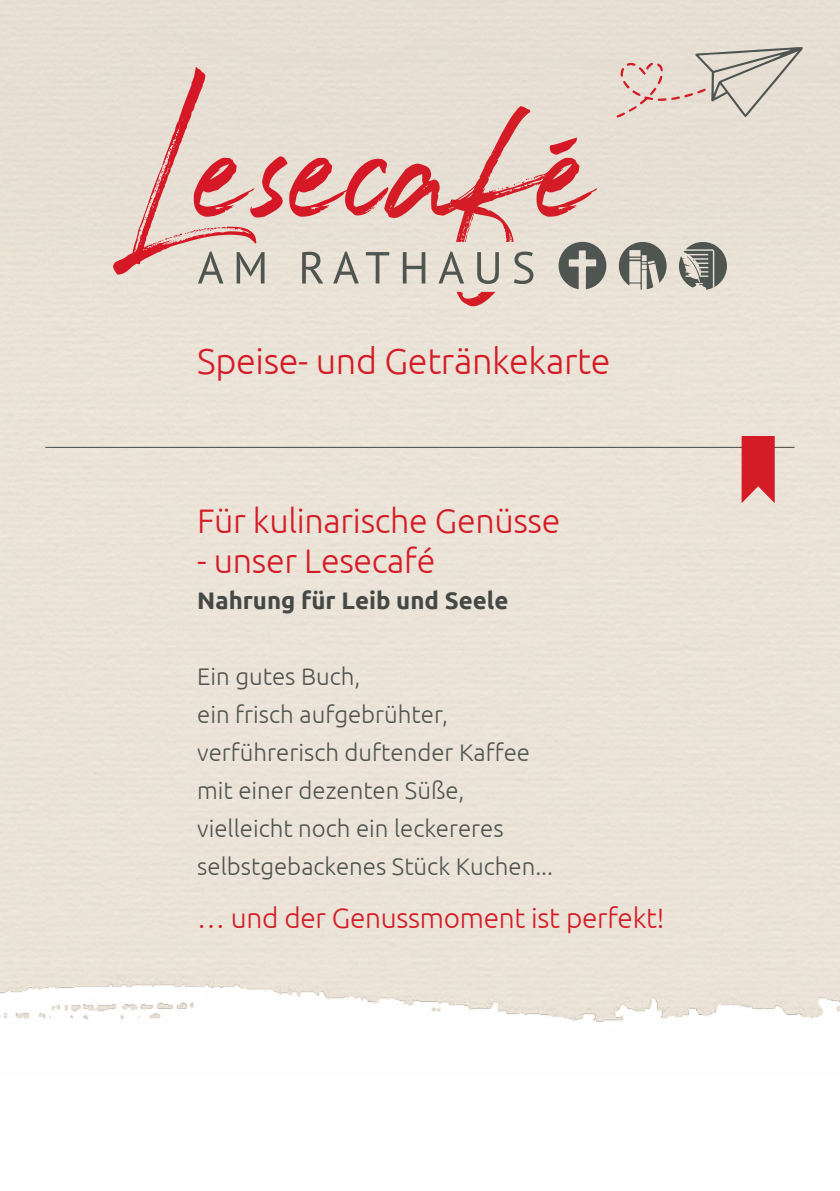
<style>
.page{position:relative;width:840px;height:1191px;background:#fff}
.page>*{position:absolute;margin:0;border:0;box-sizing:border-box;transform-origin:0 0}
.t1{font:300 36px "Ubuntu";letter-spacing:-.01em;color:#d41c26}
.t2{font:300 34px "Ubuntu";letter-spacing:-.01em;color:#d41c26}
.t3{font:300 28px "Ubuntu";letter-spacing:-.01em;color:#d41c26}
.t4{font:300 24px/38px "Ubuntu";color:#4f5551}
.t5{font:700 24px "Ubuntu";color:#444946}
</style>
<div class="page">
<div style="left:0;top:0;width:839px;height:905px;background:#eae3d7"></div>
<svg style="left:678px;top:242px;width:48px;height:48px;background:#94948c"></svg>
<svg style="left:113px;top:67px;width:493px;height:240px;background:#e0c5bd"></svg>
<svg style="left:618px;top:242px;width:48px;height:48px;background:#a09f97"></svg>
<svg style="left:616px;top:47px;width:187px;height:71px;background:#dacec5"></svg>
<hr style="left:45px;top:447px;width:749px;height:1px;background:#444946">
<svg style="left:741px;top:436px;width:33px;height:67px;background:#d7383f"></svg>
<img style="left:0;top:905px;width:839px;height:117px">
<h1 class="t1" style="left:197px;top:339px;width:414px">Speise- und Getränkekarte</h1>
<h2 class="t2" style="left:197px;top:501px;width:364px">Für kulinarische Genüsse</h2>
<h2 class="t2" style="left:197px;top:541px;width:239px">- unser Lesecafé</h2>
<p class="t5" style="left:197px;top:586px;width:312px">Nahrung für Leib und Seele</p>
<p class="t4" style="left:197px;top:657px;width:357px">Ein gutes Buch,<br>ein frisch aufgebrühter, verführerisch duftender Kaffee mit einer dezenten Süße, vielleicht noch ein leckereres selbstgebackenes Stück Kuchen...</p>
<p class="t3" style="left:197px;top:900px;width:468px">… und der Genussmoment ist perfekt!</p>
</div>
